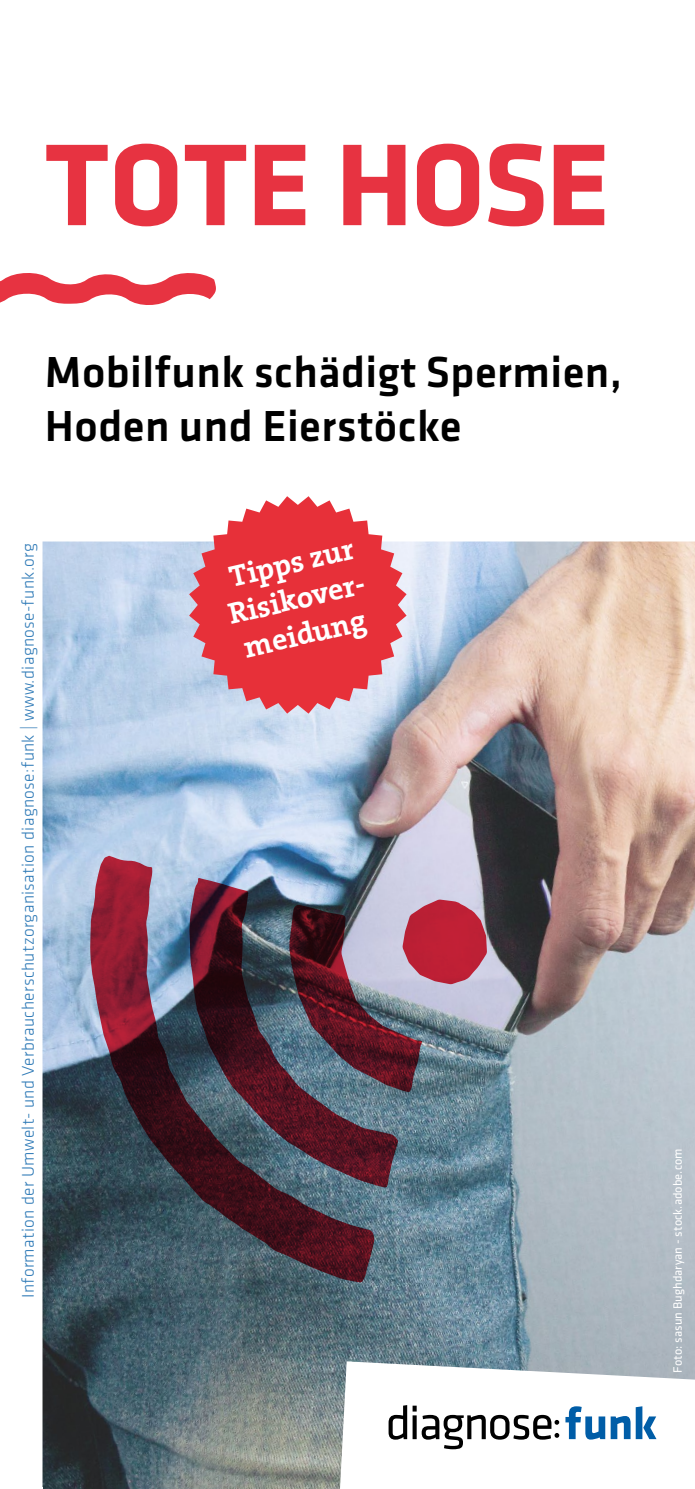
<style>
.page{position:relative;width:695px;height:1489px;background:#fff}
.page>*{position:absolute;margin:0;border:0;box-sizing:border-box;transform-origin:0 0}
.t1{font:700 120.5px "Klavika Basic";letter-spacing:-.015em;color:#e73341}
.t2{font:500 45px/54px "Klavika Basic";letter-spacing:.01em;color:#000}
.t3{font:30px/36px "The Serif HP7 Bld";color:#fff;text-align:center}
.t4{font:300 17.5px "Klavika Basic";letter-spacing:.02em;color:#005da7}
.t5{font:12.5px "Klavika Basic";letter-spacing:.005em;color:#fff}
</style>
<div class="page">
<svg style="left:0;top:273px;width:216px;height:32px"></svg>
<img style="left:42px;top:541px;width:652px;height:947px">
<svg style="left:90px;top:855px;width:284px;height:427px;background:#584959"></svg>
<svg style="left:189px;top:877px;width:209px;height:310px;background:#4f3a48"></svg>
<img style="left:229px;top:855px;width:258px;height:237px">
<svg style="left:189px;top:496px;width:217px;height:217px;background:#e5626c"></svg>
<svg style="left:340px;top:1361px;width:354px;height:127px"></svg>
<svg style="left:326px;top:1404px;width:339px;height:49px"></svg>
<h1 class="t1" style="left:45px;top:98px;width:566px">TOTE HOSE</h1>
<h2 class="t2" style="left:45px;top:344px;width:578px">Mobilfunk schädigt Spermien,<br>Hoden und Eierstöcke</h2>
<p class="t4" style="left:17px;top:1297px;width:756px;rotate:-90deg">Information der Umwelt- und Verbraucherschutzorganisation diagnose:funk | www.diagnose-funk.org</p>
<h3 class="t3" style="left:217px;top:561px;width:146px;rotate:-13deg">Tipps zur<br>Risikover&shy;meidung</h3>
<p class="t5" style="left:669px;top:1372px;width:226px;rotate:-90deg">Foto: sasun Bughdaryan - stock.adobe.com</p>
</div>
